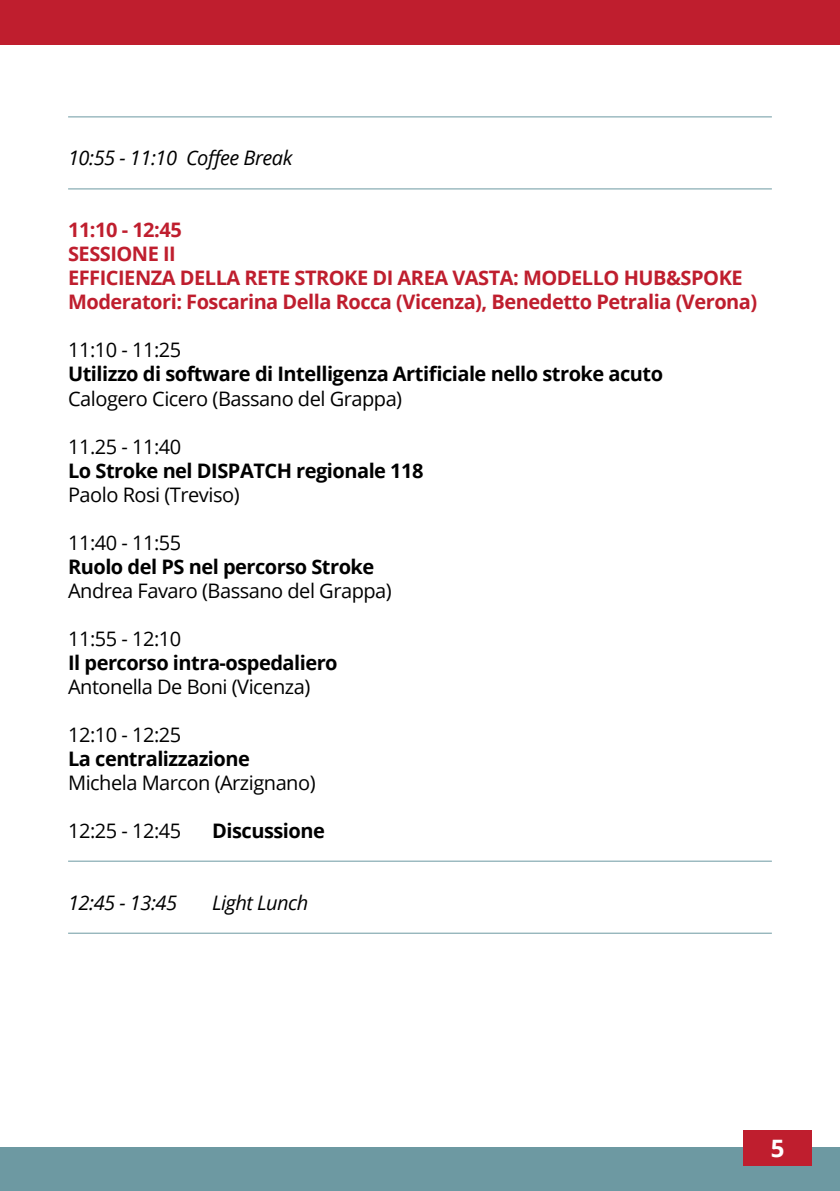
<style>
.page{position:relative;width:840px;height:1191px;background:#fff}
.page>*{position:absolute;margin:0;border:0;box-sizing:border-box;transform-origin:0 0}
.t1{font:700 24px "Open Sans";color:#fff}
.t2{font:20px "Open Sans";letter-spacing:-.025em;color:#000}
.t3{font:700 20px "Open Sans";letter-spacing:-.025em;color:#000}
.t4{font:700 20px/24px "Open Sans";letter-spacing:-.025em;color:#bf1e2e}
.t5{font:italic 20px "Open Sans";letter-spacing:-.025em;color:#000}
</style>
<div class="page">
<div style="left:0;top:0;width:839px;height:44px;background:#bf1e2e"></div>
<div style="left:0;top:1147px;width:839px;height:44px;background:#6d99a2"></div>
<div style="left:743px;top:1129px;width:68px;height:36px;background:#bf1e2e"></div>
<hr style="left:68px;top:116px;width:703px;height:1px;background:#6d99a2">
<hr style="left:68px;top:188px;width:703px;height:1px;background:#6d99a2">
<hr style="left:68px;top:860px;width:703px;height:1px;background:#6d99a2">
<hr style="left:68px;top:932px;width:703px;height:1px;background:#6d99a2">
<p class="t5" style="left:68px;top:144px;width:226px">10:55 - 11:10 Coffee Break</p>
<p class="t4" style="left:68px;top:218px;width:690px">11:10 - 12:45<br>SESSIONE II<br>EFFICIENZA DELLA RETE STROKE DI AREA VASTA: MODELLO HUB&amp;SPOKE Moderatori: Foscarina Della Rocca (Vicenza), Benedetto Petralia (Verona)</p>
<p class="t2" style="left:68px;top:336px;width:114px">11:10 - 11:25</p>
<p class="t3" style="left:68px;top:360px;width:596px">Utilizzo di software di Intelligenza Artificiale nello stroke acuto</p>
<p class="t2" style="left:68px;top:384px;width:335px">Calogero Cicero (Bassano del Grappa)</p>
<p class="t2" style="left:68px;top:432px;width:114px">11.25 - 11:40</p>
<p class="t3" style="left:68px;top:456px;width:357px">Lo Stroke nel DISPATCH regionale 118</p>
<p class="t2" style="left:68px;top:480px;width:173px">Paolo Rosi (Treviso)</p>
<p class="t2" style="left:68px;top:528px;width:114px">11:40 - 11:55</p>
<p class="t3" style="left:68px;top:552px;width:307px">Ruolo del PS nel percorso Stroke</p>
<p class="t2" style="left:68px;top:576px;width:325px">Andrea Favaro (Bassano del Grappa)</p>
<p class="t2" style="left:68px;top:624px;width:114px">11:55 - 12:10</p>
<p class="t3" style="left:68px;top:648px;width:271px">Il percorso intra-ospedaliero</p>
<p class="t2" style="left:68px;top:672px;width:243px">Antonella De Boni (Vicenza)</p>
<p class="t2" style="left:68px;top:720px;width:114px">12:10 - 12:25</p>
<p class="t3" style="left:68px;top:744px;width:183px">La centralizzazione</p>
<p class="t2" style="left:68px;top:768px;width:249px">Michela Marcon (Arzignano)</p>
<p class="t2" style="left:68px;top:816px;width:114px">12:25 - 12:45</p>
<p class="t3" style="left:212px;top:816px;width:114px">Discussione</p>
<p class="t5" style="left:68px;top:888px;width:110px">12:45 - 13:45</p>
<p class="t5" style="left:212px;top:888px;width:97px">Light Lunch</p>
<p class="t1" style="left:770px;top:1131px;width:15px">5</p>
</div>
